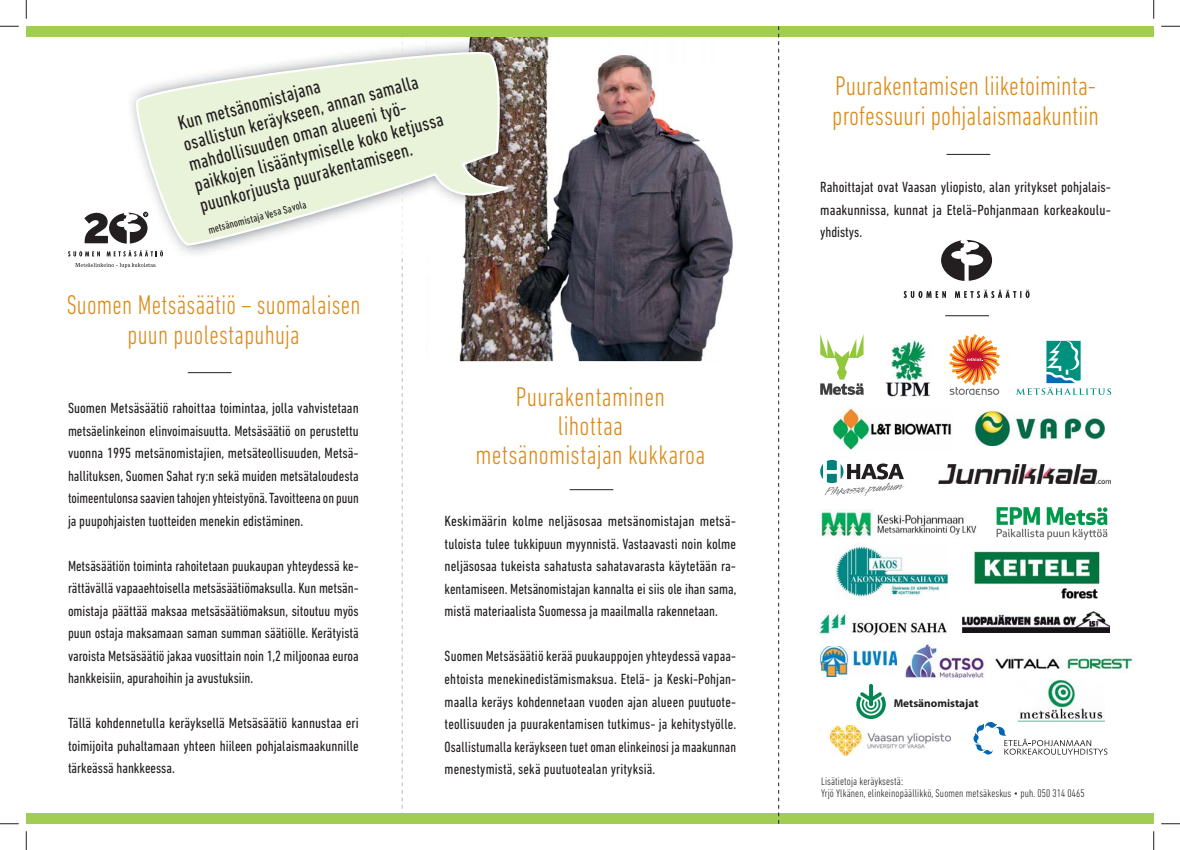
<style>
.page{position:relative;width:1180px;height:850px;background:#fff}
.page>*{position:absolute;margin:0;border:0;box-sizing:border-box;transform-origin:0 0}
.t1{font:300 condensed 27.5px/28.8px "DIN Next LT Pro";letter-spacing:.01em;color:#db8a18;text-align:center}
.t2{font:300 condensed 27.5px/30px "DIN Next LT Pro";letter-spacing:.01em;color:#db8a18;text-align:center;scale:.96 1}
.t3{font:condensed 20px/21.1px "DIN Next LT Pro";color:#231f20}
.t4{font:condensed 15px/22.5px "DIN Next LT Pro";color:#231f20;text-align:justify}
.t5{font:condensed 15px/22.5px "DIN Next LT Pro";color:#231f20;text-align:justify;scale:1.05 1}
.t6{font:300 condensed 11.25px/12.5px "DIN Next LT Pro";letter-spacing:.01em;color:#231f20}
.t7{font:700 11.25px "Myriad Pro";color:#231f20}
.t8{font:condensed 11.12px "DIN Next LT Pro";color:#231f20}
</style>
<div class="page">
<svg style="left:402px;top:37px;width:1px;height:776px"></svg>
<hr style="left:188px;top:372px;width:43px;height:1px;background:#231f20">
<hr style="left:569px;top:489px;width:44px;height:1px;background:#231f20">
<img style="left:469px;top:37px;width:181px;height:31px">
<img style="left:515px;top:68px;width:218px;height:293px">
<img style="left:459px;top:257px;width:56px;height:104px">
<img style="left:128px;top:40px;width:394px;height:217px">
<svg style="left:130px;top:46px;width:379px;height:202px"></svg>
<svg style="left:68px;top:251px;width:32px;height:5px"></svg>
<svg style="left:107px;top:250px;width:56px;height:6px"></svg>
<svg style="left:75px;top:263px;width:81px;height:5px"></svg>
<svg style="left:84px;top:212px;width:64px;height:32px"></svg>
<div style="left:26px;top:813px;width:1127px;height:10px;background:#a0cd52"></div>
<div style="left:26px;top:26px;width:1127px;height:11px;background:#a0cd52"></div>
<svg style="left:778px;top:26px;width:1px;height:797px"></svg>
<svg style="left:903px;top:240px;width:126px;height:58px"></svg>
<hr style="left:946px;top:154px;width:44px;height:1px;background:#231f20">
<hr style="left:945px;top:315px;width:43px;height:1px;background:#231f20">
<svg style="left:996px;top:507px;width:111px;height:33px"></svg>
<svg style="left:820px;top:334px;width:43px;height:61px"></svg>
<img style="left:885px;top:339px;width:45px;height:58px">
<svg style="left:949px;top:334px;width:50px;height:61px"></svg>
<svg style="left:1016px;top:341px;width:95px;height:54px"></svg>
<svg style="left:820px;top:460px;width:84px;height:36px"></svg>
<img style="left:821px;top:509px;width:156px;height:29px">
<img style="left:818px;top:613px;width:129px;height:23px">
<img style="left:962px;top:612px;width:147px;height:20px">
<img style="left:995px;top:657px;width:138px;height:13px">
<img style="left:835px;top:543px;width:112px;height:55px">
<img style="left:973px;top:551px;width:126px;height:47px">
<svg style="left:856px;top:684px;width:29px;height:35px"></svg>
<img style="left:830px;top:725px;width:120px;height:31px">
<svg style="left:973px;top:721px;width:134px;height:34px"></svg>
<img style="left:938px;top:464px;width:172px;height:19px">
<img style="left:832px;top:406px;width:120px;height:44px">
<img style="left:820px;top:646px;width:76px;height:30px">
<img style="left:905px;top:644px;width:80px;height:34px">
<img style="left:975px;top:411px;width:128px;height:34px">
<img style="left:1017px;top:679px;width:87px;height:42px">
<svg style="left:0;top:25px;width:19px;height:2px"></svg>
<svg style="left:1161px;top:25px;width:18px;height:2px"></svg>
<svg style="left:0;top:823px;width:19px;height:1px"></svg>
<svg style="left:1161px;top:823px;width:18px;height:1px"></svg>
<svg style="left:25px;top:0;width:2px;height:19px"></svg>
<svg style="left:25px;top:831px;width:2px;height:19px"></svg>
<svg style="left:1153px;top:0;width:1px;height:19px"></svg>
<svg style="left:1153px;top:831px;width:1px;height:19px"></svg>
<h2 class="t3" style="left:176px;top:116px;width:259px;rotate:-15deg">Kun metsänomistajana<br>osallistun keräykseen, annan samalla mahdollisuuden oman alueeni työ&shy;paikkojen lisääntymiselle koko ketjussa puunkorjuusta puurakentamiseen.</h2>
<p class="t8" style="left:207px;top:226px;width:103px;rotate:-15deg">metsänomistaja Vesa Savola</p>
<h1 class="t2" style="left:67px;top:293px;width:307px">Suomen Metsäsäätiö – suomalaisen puun puolestapuhuja</h1>
<p class="t4" style="left:68px;top:398px;width:292px">Suomen Metsäsäätiö rahoittaa toimintaa, jolla vahvistetaan metsä elinkeinon elinvoimaisuutta. Metsäsäätiö on perustettu vuonna 1995 metsänomistajien, metsäteollisuuden, Metsä&shy;hallituksen, Suomen Sahat ry:n sekä muiden metsätaloudesta toimeen tulonsa saavien tahojen yhteistyönä. Tavoitteena on puun ja puupohjaisten tuotteiden menekin edistäminen.</p>
<p class="t4" style="left:68px;top:556px;width:292px">Metsäsäätiön toiminta rahoitetaan puukaupan yhteydessä ke&shy;rättävällä vapaaehtoisella metsäsäätiömaksulla. Kun metsän&shy;omistaja päättää maksaa metsäsäätiömaksun, sitoutuu myös puun ostaja maksamaan saman summan säätiölle. Kerätyistä varoista Metsä säätiö jakaa vuosittain noin 1,2 miljoonaa euroa hankkeisiin, apurahoihin ja avustuksiin.</p>
<p class="t4" style="left:68px;top:713px;width:292px">Tällä kohdennetulla keräyksellä Metsäsäätiö kannustaa eri toimijoita puhaltamaan yhteen hiileen pohjalaismaakunnille tärkeässä hankkeessa.</p>
<h1 class="t1" style="left:475px;top:386px;width:231px">Puurakentaminen<br>lihottaa<br>metsänomistajan kukkaroa</h1>
<p class="t5" style="left:444px;top:512px;width:279px">Keskimäärin kolme neljäsosaa metsänomistajan metsä - tuloista tulee tukkipuun myynnistä. Vastaavasti noin kolme neljäsosaa tukeista sahatusta sahatavarasta käytetään ra&shy;kentamiseen. Metsänomistajan kannalta ei siis ole ihan sama, mistä materiaalista Suomessa ja maailmalla rakennetaan.</p>
<p class="t4" style="left:444px;top:647px;width:293px">Suomen Metsäsäätiö kerää puukauppojen yhteydessä vapaa&shy;ehtoista menekinedistämismaksua. Etelä- ja Keski-Pohjan&shy;maalla keräys kohdennetaan vuoden ajan alueen puutuote&shy;teollisuuden ja puurakentamisen tutkimus- ja kehitys työlle.<br>Osallistumalla keräykseen tuet oman elinkeinosi ja maa kunnan menestymistä, sekä puutuotealan yrityksiä.</p>
<h1 class="t1" style="left:832px;top:74px;width:268px;line-height:30px;text-align:left">Puurakentamisen liiketoiminta&shy;professuuri pohjalaismaakuntiin</h1>
<p class="t4" style="left:820px;top:178px;width:292px">Rahoittajat ovat Vaasan yliopisto, alan yritykset pohjalais&shy;maakunnissa, kunnat ja Etelä-Pohjanmaan korkeakoulu&shy;yhdistys.</p>
<p class="t7" style="left:893px;top:696px;width:86px">Metsänomistajat</p>
<p class="t6" style="left:821px;top:776px;width:265px">Lisätietoja keräyksestä:<br>Yrjö Ylkänen, elinkeinopäällikkö, Suomen metsäkeskus • puh. 050 314 0465</p>
</div>
